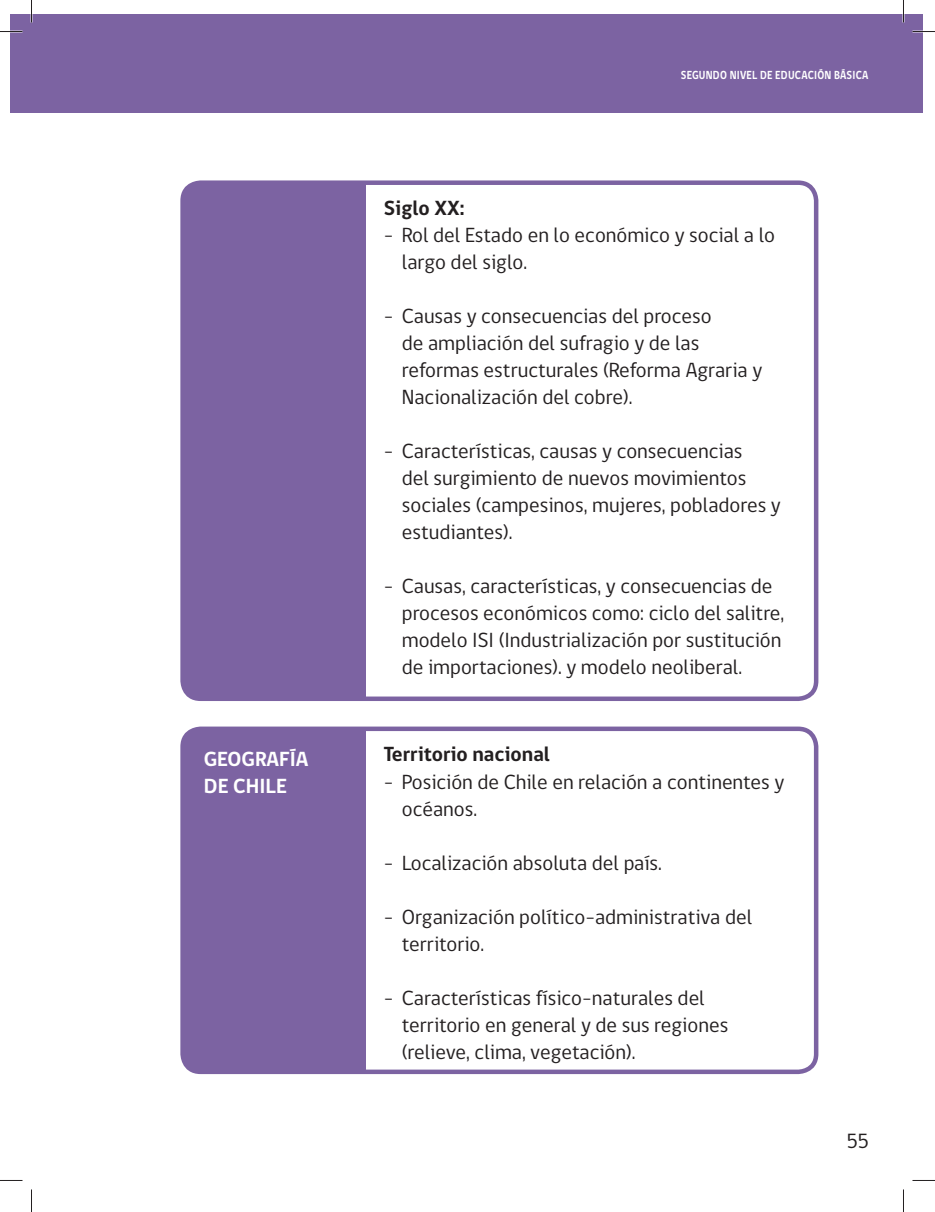
<style>
.page{position:relative;width:935px;height:1212px;background:#fff}
.page>*{position:absolute;margin:0;border:0;box-sizing:border-box;transform-origin:0 0}
.t1{font:21px/27px "gob CL";color:#231f20}
.t2{font:700 21px "gob CL";color:#231f20}
.t3{font:700 21px/27px "gob CL";color:#fff}
.t4{font:700 12px "gob CL";letter-spacing:.02em;color:#fff;scale:.87 1}
</style>
<div class="page">
<div style="left:32px;top:14px;width:890px;height:98px;background:#7c63a2"></div>
<div style="left:10px;top:14px;width:21px;height:98px;background:#7c63a2"></div>
<div style="left:183px;top:183px;width:182px;height:515px;background:#7c63a2"></div>
<div style="left:180px;top:180px;width:638px;height:520px;border:4px solid #7c63a2;border-radius:18px"></div>
<div style="left:183px;top:728px;width:182px;height:343px;background:#7c63a2"></div>
<div style="left:180px;top:726px;width:638px;height:347px;border:4px solid #7c63a2;border-radius:18px"></div>
<hr style="left:902px;top:0;width:2px;height:22px;background:#fff">
<svg style="left:0;top:31px;width:22px;height:1px"></svg>
<svg style="left:912px;top:31px;width:23px;height:1px"></svg>
<svg style="left:31px;top:0;width:1px;height:22px"></svg>
<svg style="left:31px;top:1189px;width:1px;height:22px"></svg>
<svg style="left:903px;top:0;width:1px;height:22px"></svg>
<svg style="left:903px;top:1189px;width:1px;height:22px"></svg>
<p class="t4" style="left:681px;top:71px;width:217px">SEGUNDO NIVEL DE EDUCACIÓN BÁSICA</p>
<p class="t2" style="left:384px;top:200px;width:82px">Siglo XX:</p>
<p class="t1" style="left:402px;top:223px;width:375px;text-indent:-18px">- Rol del Estado en lo económico y social a lo largo del siglo.</p>
<p class="t1" style="left:402px;top:304px;width:362px;text-indent:-18px">- Causas y consecuencias del proceso<br>de ampliación del sufragio y de las reformas estructurales (Reforma Agraria y Nacionalización del cobre).</p>
<p class="t1" style="left:402px;top:439px;width:380px;text-indent:-18px">- Características, causas y consecuencias<br>del surgimiento de nuevos movimientos sociales (campesinos, mujeres, pobladores y estudiantes).</p>
<p class="t1" style="left:402px;top:574px;width:384px;text-indent:-18px">- Causas, características, y consecuencias de procesos económicos como: ciclo del salitre, modelo ISI (Industrialización por sustitución de importaciones). y modelo neoliberal.</p>
<p class="t3" style="left:204px;top:747px;width:106px">GEOGRAFÍA<br>DE CHILE</p>
<p class="t2" style="left:384px;top:746px;width:168px">Territorio nacional</p>
<p class="t1" style="left:402px;top:769px;width:384px;text-indent:-18px">- Posición de Chile en relación a continentes y océanos.</p>
<p class="t1" style="left:384px;top:850px;width:280px">- Localización absoluta del país.</p>
<p class="t1" style="left:402px;top:904px;width:352px;text-indent:-18px">- Organización político-administrativa del territorio.</p>
<p class="t1" style="left:402px;top:985px;width:328px;text-indent:-18px">- Características físico-naturales del territorio en general y de sus regiones (relieve, clima, vegetación).</p>
<p class="t1" style="left:846px;top:1129px;width:24px">55</p>
</div>
